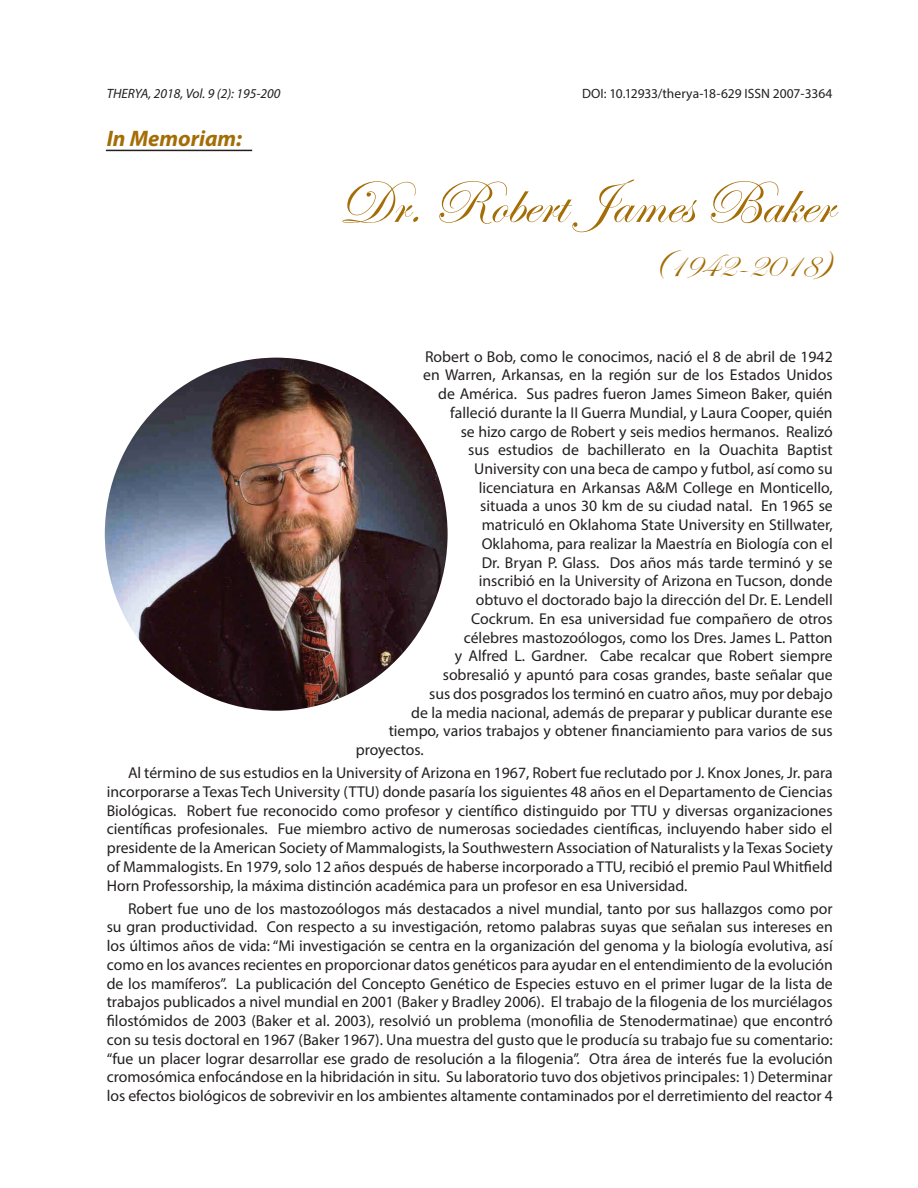
<style>
.page{position:relative;width:918px;height:1188px;background:#fff}
.page>*{position:absolute;margin:0;border:0;box-sizing:border-box;transform-origin:0 0}
.t1{font:61.5px "Edwardian Script ITC";color:#a46d05}
.t2{font:36px "Edwardian Script ITC";color:#a46d05}
.t3{font:italic 700 22.5px "Myriad Pro";color:#a46d05}
.t4{font:15.75px/18.8px "Myriad Pro";color:#231f20;text-align:justify}
.t5{font:13.5px "Myriad Pro";color:#231f20}
.t6{font:italic 13.5px "Myriad Pro";color:#231f20}
</style>
<div class="page">
<hr style="left:106px;top:150px;width:146px;height:1px;background:#231f20">
<img style="left:105px;top:358px;width:343px;height:353px">
<p class="t6" style="left:107px;top:85px;width:175px">THERYA, 2018, Vol. 9 (2): 195-200</p>
<p class="t5" style="left:582px;top:85px;width:252px">DOI: 10.12933/therya-18-629 ISSN 2007-3364</p>
<h3 class="t3" style="left:107px;top:124px;width:137px">In Memoriam:</h3>
<h1 class="t1" style="left:339px;top:169px;width:496px">Dr. Robert James Baker</h1>
<h2 class="t2" style="left:651px;top:245px;width:184px">(1942-2018)</h2>
<p class="t4" style="left:425px;top:347px;width:409px">Robert o Bob, como le conocimos, nació el 8 de abril de 1942</p>
<p class="t4" style="left:423px;top:365px;width:411px">en Warren, Arkansas, en la región sur de los Estados Unidos</p>
<p class="t4" style="left:438px;top:384px;width:396px">de América. Sus padres fueron James Simeon Baker, quién</p>
<p class="t4" style="left:450px;top:403px;width:384px">falleció durante la II Guerra Mundial, y Laura Cooper, quién</p>
<p class="t4" style="left:461px;top:422px;width:374px">se hizo cargo de Robert y seis medios hermanos. Realizó</p>
<p class="t4" style="left:468px;top:440px;width:366px">sus estudios de bachillerato en la Ouachita Baptist</p>
<p class="t4" style="left:474px;top:459px;width:360px">University con una beca de campo y futbol, así como su</p>
<p class="t4" style="left:479px;top:478px;width:355px">licenciatura en Arkansas A&amp;M College en Monticello,</p>
<p class="t4" style="left:480px;top:497px;width:354px">situada a unos 30 km de su ciudad natal. En 1965 se</p>
<p class="t4" style="left:482px;top:515px;width:353px">matriculó en Oklahoma State University en Stillwater,</p>
<p class="t4" style="left:482px;top:534px;width:353px">Oklahoma, para realizar la Maestría en Biología con el</p>
<p class="t4" style="left:482px;top:553px;width:352px">Dr. Bryan P. Glass. Dos años más tarde terminó y se</p>
<p class="t4" style="left:479px;top:572px;width:355px">inscribió en la University of Arizona en Tucson, donde</p>
<p class="t4" style="left:476px;top:590px;width:358px">obtuvo el doctorado bajo la dirección del Dr. E. Lendell</p>
<p class="t4" style="left:471px;top:609px;width:363px">Cockrum. En esa universidad fue compañero de otros</p>
<p class="t4" style="left:464px;top:628px;width:370px">célebres mastozoólogos, como los Dres. James L. Patton</p>
<p class="t4" style="left:455px;top:647px;width:379px">y Alfred L. Gardner. Cabe recalcar que Robert siempre</p>
<p class="t4" style="left:443px;top:665px;width:392px">sobresalió y apuntó para cosas grandes, baste señalar que</p>
<p class="t4" style="left:429px;top:684px;width:405px">sus dos posgrados los terminó en cuatro años, muy por debajo</p>
<p class="t4" style="left:411px;top:703px;width:423px">de la media nacional, además de preparar y publicar durante ese</p>
<p class="t4" style="left:389px;top:721px;width:445px">tiempo, varios trabajos y obtener financiamiento para varios de sus</p>
<p class="t4" style="left:356px;top:740px;width:69px">proyectos.</p>
<p class="t4" style="left:107px;top:763px;width:728px;text-indent:21px">Al término de sus estudios en la University of Arizona en 1967, Robert fue reclutado por J. Knox Jones, Jr. para incorporarse a Texas Tech University (TTU) donde pasaría los siguientes 48 años en el Departamento de Ciencias Biológicas. Robert fue reconocido como profesor y científico distinguido por TTU y diversas organizaciones científicas profesionales. Fue miembro activo de numerosas sociedades científicas, incluyendo haber sido el presidente de la American Society of Mammalogists, la Southwestern Association of Naturalists y la Texas Society of Mammalogists. En 1979, solo 12 años después de haberse incorporado a TTU, recibió el premio Paul Whitfield Horn Professorship, la máxima distinción académica para un profesor en esa Universidad.</p>
<p class="t4" style="left:107px;top:899px;width:728px;text-indent:21px">Robert fue uno de los mastozoólogos más destacados a nivel mundial, tanto por sus hallazgos como por su gran productividad. Con respecto a su investigación, retomo palabras suyas que señalan sus intereses en los últimos años de vida: “Mi investigación se centra en la organización del genoma y la biología evolutiva, así como en los avances recientes en proporcionar datos genéticos para ayudar en el entendimiento de la evolución de los mamíferos”. La publicación del Concepto Genético de Especies estuvo en el primer lugar de la lista de trabajos publicados a nivel mundial en 2001 (Baker y Bradley 2006). El trabajo de la filogenia de los murciélagos filostómidos de 2003 (Baker et al. 2003), resolvió un problema (monofilia de Stenodermatinae) que encontró con su tesis doctoral en 1967 (Baker 1967). Una muestra del gusto que le producía su trabajo fue su comentario: “fue un placer lograr desarrollar ese grado de resolución a la filogenia”. Otra área de interés fue la evolución cromosómica enfocándose en la hibridación in situ. Su laboratorio tuvo dos objetivos principales: 1) Determinar los efectos biológicos de sobrevivir en los ambientes altamente contaminados por el derretimiento del reactor 4</p>
</div>
